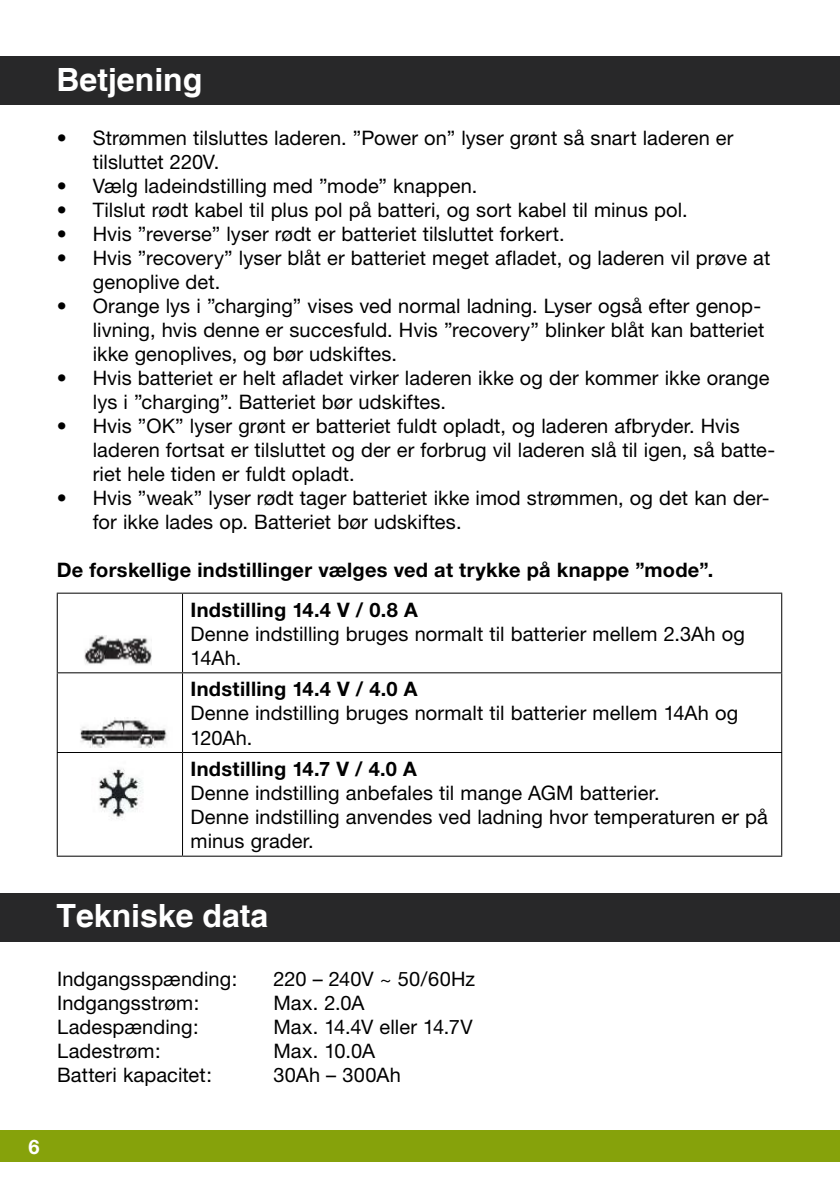
<style>
.page{position:relative;width:840px;height:1191px;background:#fff}
.page>*{position:absolute;margin:0;border:0;box-sizing:border-box;transform-origin:0 0}
.t1{font:700 32px "Helvetica";color:#fff}
.t2{font:20px/24px "Helvetica Neue";letter-spacing:.005em;color:#000}
.t3{font:700 20px "Helvetica Neue";letter-spacing:.015em;color:#000}
.t4{font:700 20px "Helvetica Neue";color:#fff}
</style>
<div class="page">
<div style="left:0;top:1130px;width:839px;height:32px;background:#86a20b"></div>
<div style="left:0;top:57px;width:839px;height:48px;background:#282829"></div>
<div style="left:0;top:893px;width:839px;height:48px;background:#282829"></div>
<hr style="left:839px;top:57px;width:1px;height:48px;background:#282829">
<hr style="left:57px;top:592px;width:125px;height:1px;background:#000">
<hr style="left:57px;top:593px;width:1px;height:79px;background:#000">
<hr style="left:182px;top:592px;width:599px;height:1px;background:#000">
<hr style="left:182px;top:593px;width:1px;height:79px;background:#000">
<hr style="left:780px;top:593px;width:1px;height:79px;background:#000">
<hr style="left:57px;top:672px;width:125px;height:1px;background:#000">
<hr style="left:57px;top:673px;width:1px;height:79px;background:#000">
<hr style="left:182px;top:672px;width:599px;height:1px;background:#000">
<hr style="left:182px;top:673px;width:1px;height:79px;background:#000">
<hr style="left:780px;top:673px;width:1px;height:79px;background:#000">
<hr style="left:57px;top:752px;width:125px;height:1px;background:#000">
<hr style="left:57px;top:753px;width:1px;height:102px;background:#000">
<hr style="left:182px;top:752px;width:599px;height:1px;background:#000">
<hr style="left:182px;top:753px;width:1px;height:102px;background:#000">
<hr style="left:780px;top:753px;width:1px;height:102px;background:#000">
<hr style="left:57px;top:855px;width:125px;height:1px;background:#000">
<hr style="left:182px;top:855px;width:599px;height:1px;background:#000">
<img style="left:99px;top:769px;width:45px;height:50px">
<img style="left:84px;top:635px;width:68px;height:29px">
<img style="left:80px;top:717px;width:87px;height:30px">
<h1 class="t1" style="left:56px;top:60px;width:147px">Betjening</h1>
<p class="t2" style="left:93px;top:125px;width:642px;text-indent:-36px">• Strømmen tilsluttes laderen. ”Power on” lyser grønt så snart laderen er tilsluttet 220V.</p>
<p class="t2" style="left:57px;top:173px;width:422px">• Vælg ladeindstilling med ”mode” knappen.</p>
<p class="t2" style="left:57px;top:197px;width:632px">• Tilslut rødt kabel til plus pol på batteri, og sort kabel til minus pol.</p>
<p class="t2" style="left:57px;top:221px;width:509px">• Hvis ”reverse” lyser rødt er batteriet tilsluttet forkert.</p>
<p class="t2" style="left:93px;top:245px;width:678px;text-indent:-36px">• Hvis ”recovery” lyser blåt er batteriet meget afladet, og laderen vil prøve at genoplive det.</p>
<p class="t2" style="left:93px;top:293px;width:672px;text-indent:-36px">• Orange lys i ”charging” vises ved normal ladning. Lyser også efter genop&shy;livning, hvis denne er succesfuld. Hvis ”recovery” blinker blåt kan batteriet ikke genoplives, og bør udskiftes.</p>
<p class="t2" style="left:93px;top:365px;width:678px;text-indent:-36px">• Hvis batteriet er helt afladet virker laderen ikke og der kommer ikke orange lys i ”charging”. Batteriet bør udskiftes.</p>
<p class="t2" style="left:93px;top:413px;width:683px;text-indent:-36px">• Hvis ”OK” lyser grønt er batteriet fuldt opladt, og laderen afbryder. Hvis laderen fortsat er tilsluttet og der er forbrug vil laderen slå til igen, så batte&shy;riet hele tiden er fuldt opladt.</p>
<p class="t2" style="left:93px;top:485px;width:677px;text-indent:-36px">• Hvis ”weak” lyser rødt tager batteriet ikke imod strømmen, og det kan der&shy;for ikke lades op. Batteriet bør udskiftes.</p>
<p class="t3" style="left:57px;top:557px;width:657px">De forskellige indstillinger vælges ved at trykke på knappe ”mode”.</p>
<p class="t3" style="left:190px;top:597px;width:228px">Indstilling 14.4 V / 0.8 A</p>
<p class="t2" style="left:190px;top:621px;width:555px">Denne indstilling bruges normalt til batterier mellem 2.3Ah og<br>14Ah.</p>
<p class="t3" style="left:190px;top:677px;width:228px">Indstilling 14.4 V / 4.0 A</p>
<p class="t2" style="left:190px;top:701px;width:549px">Denne indstilling bruges normalt til batterier mellem 14Ah og<br>120Ah.</p>
<p class="t3" style="left:190px;top:756px;width:228px">Indstilling 14.7 V / 4.0 A</p>
<p class="t2" style="left:190px;top:780px;width:578px">Denne indstilling anbefales til mange AGM batterier.<br>Denne indstilling anvendes ved ladning hvor temperaturen er på minus grader.</p>
<h1 class="t1" style="left:56px;top:896px;width:213px">Tekniske data</h1>
<p class="t2" style="left:57px;top:966px;width:182px">Indgangsspænding:</p>
<p class="t2" style="left:273px;top:966px;width:203px">220 – 240V ~ 50/60Hz</p>
<p class="t2" style="left:57px;top:990px;width:144px">Indgangsstrøm:</p>
<p class="t2" style="left:273px;top:990px;width:93px">Max. 2.0A</p>
<p class="t2" style="left:57px;top:1014px;width:143px">Ladespænding:</p>
<p class="t2" style="left:273px;top:1014px;width:200px">Max. 14.4V eller 14.7V</p>
<p class="t2" style="left:57px;top:1038px;width:105px">Ladestrøm:</p>
<p class="t2" style="left:273px;top:1038px;width:103px">Max. 10.0A</p>
<p class="t2" style="left:57px;top:1062px;width:156px">Batteri kapacitet:</p>
<p class="t2" style="left:273px;top:1062px;width:129px">30Ah – 300Ah</p>
<p class="t4" style="left:28px;top:1134px;width:13px">6</p>
</div>
